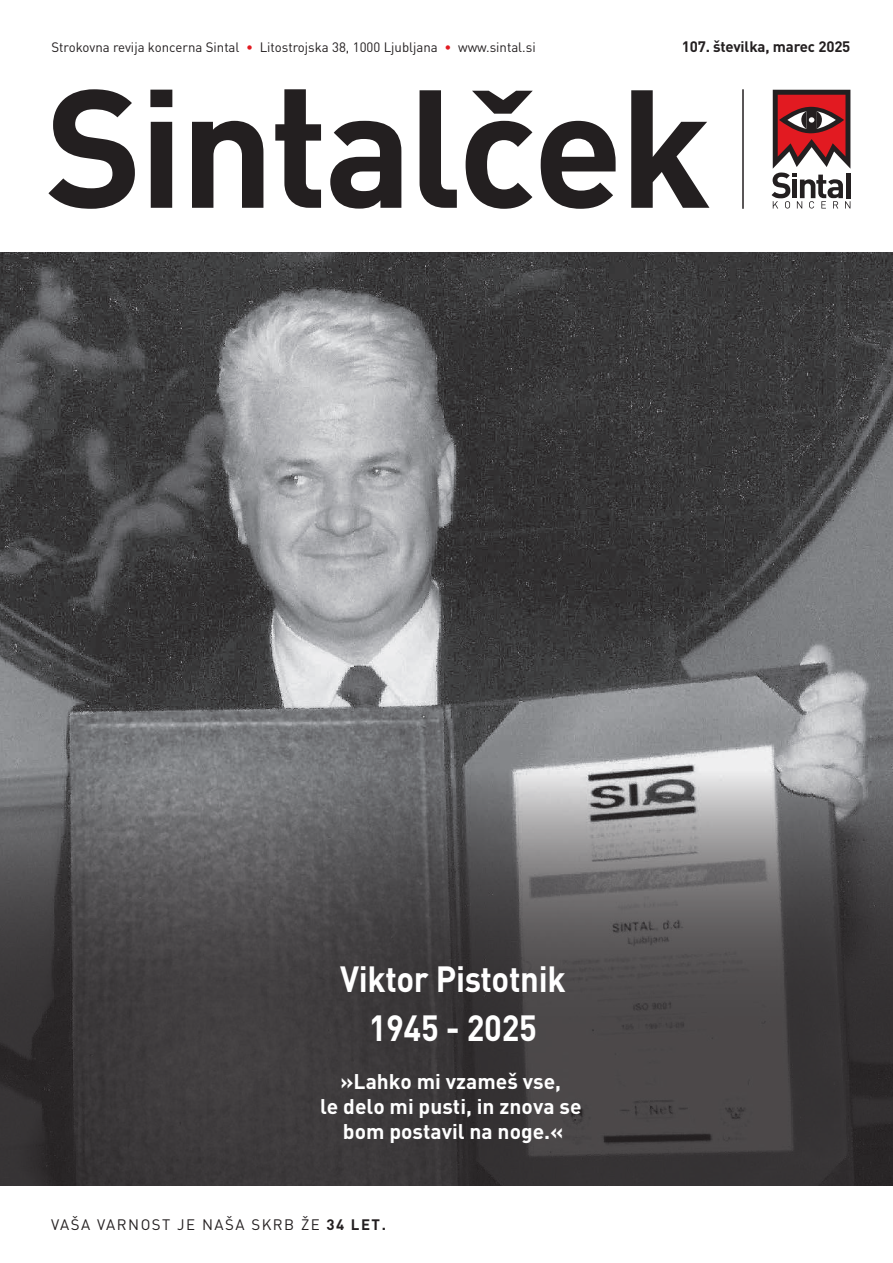
<style>
.page{position:relative;width:893px;height:1263px;background:#fff}
.page>*{position:absolute;margin:0;border:0;box-sizing:border-box;transform-origin:0 0}
.t1{font:700 36px/49.5px "DINOT";letter-spacing:-.01em;color:#fff;text-align:center;scale:.91 1}
.t2{font:700 21px/25.2px "DINOT";color:#fff;text-align:center}
.t3{font:15px "DINOT";letter-spacing:.1em;color:#231f20}
.t4{font:700 15px "DINOT";letter-spacing:-.01em;color:#231f20}
.t5{font:13.5px "DINOT";color:#231f20}
.s1{color:#e21a21}
.s2{font-weight:700}
</style>
<div class="page">
<img style="left:0;top:252px;width:893px;height:468px">
<svg style="left:0;top:720px;width:893px;height:466px;background:#565456"></svg>
<svg style="left:772px;top:90px;width:78px;height:119px"></svg>
<svg style="left:48px;top:89px;width:661px;height:120px"></svg>
<hr style="left:742px;top:89px;width:2px;height:120px;background:#231f20">
<p class="t5" style="left:51px;top:38px;width:486px">Strokovna revija koncerna Sintal <span class="s1">•</span> Litostrojska 38, 1000 Ljubljana <span class="s1">•</span> www.sintal.si</p>
<p class="t4" style="left:682px;top:37px;width:170px">107. številka, marec 2025</p>
<h1 class="t1" style="left:340px;top:952px;width:250px">Viktor Pistotnik<br>1945 - 2025</h1>
<h2 class="t2" style="left:320px;top:1068px;width:263px">»Lahko mi vzameš vse,<br>le delo mi pusti, in znova se bom postavil na noge.«</h2>
<p class="t3" style="left:51px;top:1215px;width:336px">VAŠA VARNOST JE NAŠA SKRB ŽE <span class="s2">34 LET.</span></p>
</div>
